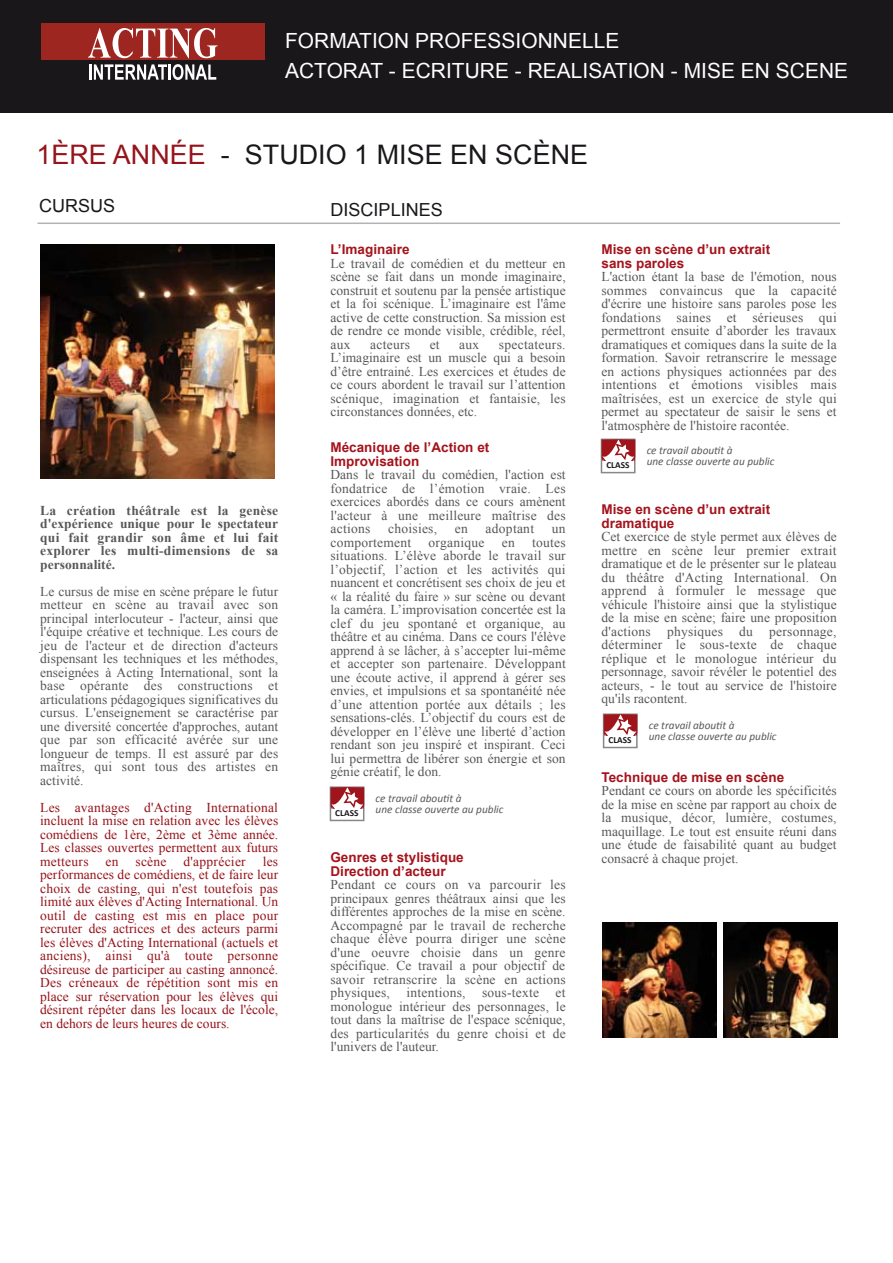
<style>
.page{position:relative;width:893px;height:1263px;background:#fff}
.page>*{position:absolute;margin:0;border:0;box-sizing:border-box;transform-origin:0 0}
.t1{font:26.85px "Arial";color:#1a171b}
.t2{font:20.85px/30.2px "Arial";color:#fff}
.t3{font:18px "Arial";color:#1a171b}
.t4{font:13.5px/13.5px "Times New Roman";color:#58585a;text-align:justify}
.t5{font:13.5px/13.5px "Times New Roman";color:#96141b;text-align:justify}
.t6{font:700 13.5px/13.5px "Arial";color:#a5131c}
.t7{font:700 13.5px/13.5px "Times New Roman";letter-spacing:.015em;color:#58585a;text-align:justify}
.t8{font:13.5px "Times New Roman";letter-spacing:.02em;color:#58585a}
.t9{font:13.5px "Times New Roman";letter-spacing:.02em;color:#96141b}
.t10{font:13.5px "Times New Roman";letter-spacing:.025em;color:#58585a}
.t11{font:italic 11.25px/10.5px "Calibri";color:#58585a}
.t12{font:700 9.3px "Calibri";color:#1a171b}
.s1{color:#96141b}
</style>
<div class="page">
<div style="left:0;top:0;width:893px;height:112px;background:#1a171b"></div>
<div style="left:41px;top:23px;width:223px;height:39px;background:#9d2621"></div>
<div style="left:41px;top:60px;width:223px;height:26px;background:#1a171b"></div>
<hr style="left:89px;top:64px;width:3px;height:16px;background:#fff">
<svg style="left:94px;top:64px;width:122px;height:16px"></svg>
<svg style="left:88px;top:28px;width:130px;height:30px"></svg>
<hr style="left:38px;top:223px;width:802px;height:1px;background:#b1b3b4">
<div style="left:330px;top:786px;width:34px;height:35px;background:#fff;border:2px solid #87888a"></div>
<svg style="left:331px;top:787px;width:33px;height:23px"></svg>
<div style="left:601px;top:439px;width:34px;height:34px;background:#fff;border:2px solid #87888a"></div>
<svg style="left:602px;top:439px;width:33px;height:23px"></svg>
<div style="left:603px;top:713px;width:35px;height:35px;background:#fff;border:2px solid #87888a"></div>
<svg style="left:604px;top:714px;width:33px;height:23px"></svg>
<img style="left:40px;top:244px;width:235px;height:235px">
<img style="left:602px;top:923px;width:115px;height:114px">
<img style="left:723px;top:923px;width:114px;height:114px">
<h2 class="t2" style="left:285px;top:26px;width:565px">FORMATION PROFESSIONNELLE<br>ACTORAT - ECRITURE - REALISATION - MISE EN SCENE</h2>
<h1 class="t1" style="left:36px;top:137px;width:553px"><span class="s1">1ÈRE ANNÉE</span> - STUDIO 1 MISE EN SCÈNE</h1>
<h3 class="t3" style="left:39px;top:194px;width:78px">CURSUS</h3>
<h3 class="t3" style="left:330px;top:198px;width:114px">DISCIPLINES</h3>
<p class="t6" style="left:330px;top:243px;width:81px">L’Imaginaire</p>
<p class="t4" style="left:330px;top:256px;width:237px">Le travail de comédien et du metteur en scène se fait dans un monde imaginaire, construit et soutenu par la pensée artistique et la foi scénique. L’imaginaire est l'âme active de cette construction. Sa mission est de rendre ce monde visible, crédible, réel, aux</p>
<p class="t4" style="left:330px;top:337px;width:237px;text-indent:168px">spectateurs.<br>L’imaginaire est un muscle qui a besoin d’être entrainé. Les exercices et études de ce cours abordent le travail sur l’attention scénique, imagination et fantaisie, les circonstances données, etc.</p>
<p class="t10" style="left:370px;top:335px;width:42px">acteurs</p>
<p class="t4" style="left:430px;top:337px;width:12px">et</p>
<p class="t4" style="left:459px;top:337px;width:22px">aux</p>
<p class="t7" style="left:40px;top:503px;width:240px">La création théâtrale est la genèse d'expérience unique pour le spectateur qui fait grandir son âme et lui fait explorer les multi-dimensions de sa personnalité.</p>
<p class="t4" style="left:40px;top:584px;width:240px">Le cursus de mise en scène prépare le futur metteur en scène au travail avec son principal interlocuteur - l'acteur, ainsi que l'équipe créative et technique. Les cours de jeu de l'acteur et de direction d'acteurs dispensant les techniques et les méthodes, enseignées à Acting International, sont la base opérante des constructions et articulations pédagogiques significatives du cursus. L'enseignement se caractérise par une diversité concertée d'approches, autant que par son efficacité avérée sur une longueur de temps. Il est assuré par des maîtres, qui sont tous des artistes en activité.</p>
<p class="t5" style="left:40px;top:800px;width:240px">Les avantages d'Acting International incluent la mise en relation avec les élèves comédiens de 1ère, 2ème et 3ème année.<br>Les classes ouvertes permettent aux futurs metteurs</p>
<p class="t5" style="left:40px;top:854px;width:240px;text-indent:222px">les performances de comédiens, et de faire leur choix de casting, qui n'est toutefois pas limité aux élèves d'Acting International. Un outil de casting est mis en place pour recruter des actrices et des acteurs parmi les élèves d'Acting International (actuels et anciens), ainsi qu'à toute personne désireuse de participer au casting annoncé.<br>Des créneaux de répétition sont mis en place sur réservation pour les élèves qui désirent répéter dans les locaux de l'école, en dehors de leurs heures de cours.</p>
<p class="t5" style="left:106px;top:854px;width:15px">en</p>
<p class="t5" style="left:136px;top:854px;width:33px">scène</p>
<p class="t9" style="left:184px;top:852px;width:64px">d'apprécier</p>
<p class="t6" style="left:330px;top:441px;width:160px">Mécanique de l’Action et<br>Improvisation</p>
<p class="t4" style="left:330px;top:468px;width:237px">Dans le travail du comédien, l'action est fondatrice de l’émotion vraie. Les exercices abordés dans ce cours amènent l'acteur à une meilleure maîtrise des actions</p>
<p class="t8" style="left:388px;top:520px;width:51px">choisies,</p>
<p class="t4" style="left:455px;top:522px;width:15px">en</p>
<p class="t8" style="left:486px;top:520px;width:50px">adoptant</p>
<p class="t4" style="left:552px;top:522px;width:15px">un</p>
<p class="t8" style="left:330px;top:533px;width:82px">comportement</p>
<p class="t8" style="left:429px;top:533px;width:57px">organique</p>
<p class="t4" style="left:502px;top:535px;width:15px">en</p>
<p class="t4" style="left:330px;top:535px;width:237px;text-indent:202px">toutes situations. L’élève aborde le travail sur l’objectif, l’action et les activités qui nuancent et concrétisent ses choix de jeu et « la réalité du faire » sur scène ou devant la caméra. L’improvisation concertée est la clef du jeu spontané et organique, au théâtre et au cinéma. Dans ce cours l'élève apprend à se lâcher, à s’accepter lui-même et accepter son partenaire. Développant une écoute active, il apprend à gérer ses envies, et impulsions et sa spontanéité née d’une attention portée aux détails ; les sensations-clés. L’objectif du cours est de développer en l’élève une liberté d’action rendant son jeu inspiré et inspirant. Ceci lui permettra de libérer son énergie et son génie créatif, le don.</p>
<p class="t12" style="left:335px;top:807px;width:25px">CLASS</p>
<p class="t11" style="left:376px;top:793px;width:129px">ce travail aboutit à<br>une classe ouverte au public</p>
<p class="t6" style="left:330px;top:851px;width:135px">Genres et stylistique<br>Direction d’acteur</p>
<p class="t4" style="left:330px;top:878px;width:237px">Pendant ce cours on va parcourir les principaux genres théâtraux ainsi que les différentes approches de la mise en scène.<br>Accompagné par le travail de recherche chaque élève pourra diriger une scène d'une oeuvre choisie dans un genre spécifique. Ce travail a pour objectif de savoir retranscrire la scène en actions physiques, intentions, sous-texte et monologue intérieur des personnages, le tout dans la maîtrise de l'espace scénique, des particularités du genre choisi et de l'univers de l'auteur.</p>
<p class="t6" style="left:601px;top:243px;width:170px">Mise en scène d’un extrait sans paroles</p>
<p class="t4" style="left:601px;top:270px;width:237px">L'action étant la base de l'émotion, nous sommes convaincus que la capacité d'écrire une histoire sans paroles pose les fondations saines et sérieuses qui permettront ensuite d’aborder les travaux dramatiques et comiques dans la suite de la formation. Savoir retranscrire le message en actions physiques actionnées par des intentions et émotions visibles mais maîtrisées, est un exercice de style qui permet au spectateur de saisir le sens et l'atmosphère de l'histoire racontée.</p>
<p class="t12" style="left:606px;top:459px;width:25px">CLASS</p>
<p class="t11" style="left:647px;top:445px;width:129px">ce travail aboutit à<br>une classe ouverte au public</p>
<p class="t6" style="left:601px;top:503px;width:170px">Mise en scène d’un extrait dramatique</p>
<p class="t4" style="left:601px;top:530px;width:237px">Cet exercice de style permet aux élèves de mettre en scène leur premier extrait dramatique et de le présenter sur le plateau du théâtre d'Acting International. On apprend à formuler le message que véhicule l'histoire ainsi que la stylistique de la mise en scène; faire une proposition d'actions physiques du personnage, déterminer le sous-texte de chaque réplique et le monologue intérieur du personnage, savoir révéler le potentiel des acteurs, - le tout au service de l'histoire qu'ils racontent.</p>
<p class="t12" style="left:608px;top:734px;width:25px">CLASS</p>
<p class="t11" style="left:649px;top:720px;width:129px">ce travail aboutit à<br>une classe ouverte au public</p>
<p class="t6" style="left:601px;top:771px;width:184px">Technique de mise en scène</p>
<p class="t4" style="left:601px;top:784px;width:237px">Pendant ce cours on aborde les spécificités de la mise en scène par rapport au choix de la musique, décor, lumière, costumes, maquillage. Le tout est ensuite réuni dans une étude de faisabilité quant au budget consacré à chaque projet.</p>
</div>
